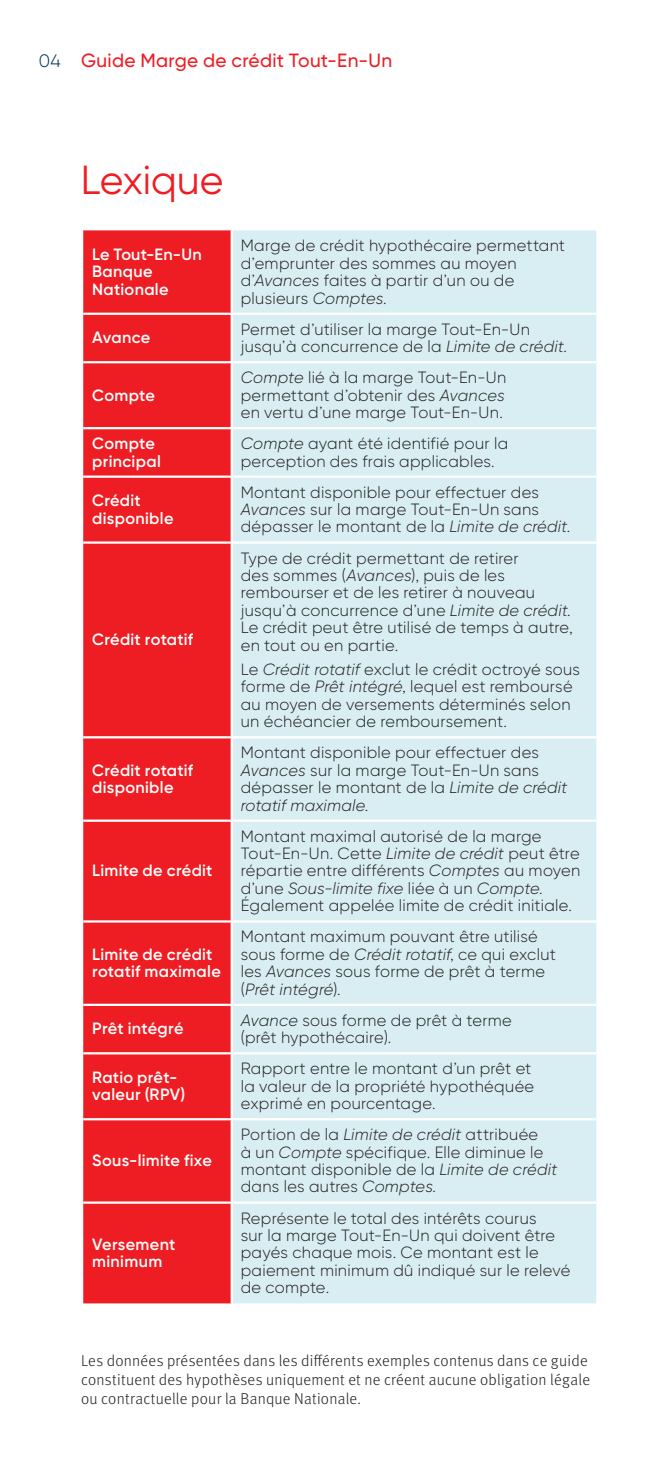
<style>
.page{position:relative;width:648px;height:1458px;background:#fff}
.page>*{position:absolute;margin:0;border:0;box-sizing:border-box;transform-origin:0 0}
.t1{font:40.5px "Gilroy BN";letter-spacing:-.005em;color:#ee1d23}
.t2{font:500 19.12px "Gilroy BN";letter-spacing:.015em;color:#ee1d23}
.t3{font:300 16.2px/17.6px "Gilroy BN";letter-spacing:.02em;color:#231f20}
.t4{font:600 16.2px/17.6px "Gilroy BN";letter-spacing:.02em;color:#fff}
.t5{font:300 15.75px/19.1px "Meta OT";letter-spacing:.015em;color:#231f20}
.s1{font-weight:300;font-size:18px;color:#00314d}
.s2{font-style:italic}
</style>
<div class="page">
<div style="left:83px;top:230px;width:148px;height:1073px;background:#ee1d23"></div>
<div style="left:233px;top:230px;width:363px;height:1073px;background:#d9eef3"></div>
<hr style="left:83px;top:313px;width:513px;height:2px;background:#fff">
<hr style="left:83px;top:361px;width:513px;height:2px;background:#fff">
<hr style="left:83px;top:427px;width:513px;height:2px;background:#fff">
<hr style="left:83px;top:476px;width:513px;height:2px;background:#fff">
<hr style="left:83px;top:541px;width:513px;height:3px;background:#fff">
<hr style="left:83px;top:736px;width:513px;height:2px;background:#fff">
<hr style="left:83px;top:820px;width:513px;height:2px;background:#fff">
<hr style="left:83px;top:920px;width:513px;height:3px;background:#fff">
<hr style="left:83px;top:1004px;width:513px;height:2px;background:#fff">
<hr style="left:83px;top:1052px;width:513px;height:2px;background:#fff">
<hr style="left:83px;top:1118px;width:513px;height:2px;background:#fff">
<hr style="left:83px;top:1201px;width:513px;height:3px;background:#fff">
<p class="t2" style="left:39px;top:54px;width:355px"><span class="s1">04</span> Guide Marge de crédit Tout-En-Un</p>
<h1 class="t1" style="left:81px;top:166px;width:144px">Lexique</h1>
<p class="t4" style="left:92px;top:247px;width:111px">Le Tout-En-Un<br>Banque<br>Nationale</p>
<p class="t3" style="left:241px;top:239px;width:326px">Marge de crédit hypothécaire permettant d’emprunter des sommes au moyen d’<span class="s2">Avances</span> faites à partir d’un ou de plusieurs <span class="s2">Comptes</span>.</p>
<p class="t4" style="left:92px;top:331px;width:60px">Avance</p>
<p class="t3" style="left:241px;top:322px;width:328px">Permet d’utiliser la marge Tout-En-Un jusqu’à concurrence de la <span class="s2">Limite de crédit</span>.</p>
<p class="t4" style="left:92px;top:388px;width:64px">Compte</p>
<p class="t3" style="left:241px;top:370px;width:267px;text-align:justify"><span class="s2">Compte</span> lié à la marge Tout-En-Un permettant d’obtenir des <span class="s2">Avances </span>en vertu d’une marge Tout-En-Un.</p>
<p class="t4" style="left:92px;top:436px;width:70px">Compte principal</p>
<p class="t3" style="left:241px;top:436px;width:269px"><span class="s2">Compte</span> ayant été identifié pour la perception des frais applicables.</p>
<p class="t4" style="left:92px;top:494px;width:83px">Crédit disponible</p>
<p class="t3" style="left:241px;top:485px;width:331px">Montant disponible pour effectuer des<br><span class="s2">Avances</span> sur la marge Tout-En-Un sans dépasser le montant de la <span class="s2">Limite de crédit</span>.</p>
<p class="t4" style="left:92px;top:633px;width:102px">Crédit rotatif</p>
<p class="t4" style="left:92px;top:763px;width:102px">Crédit rotatif disponible</p>
<p class="t4" style="left:92px;top:864px;width:122px">Limite de crédit</p>
<p class="t4" style="left:92px;top:947px;width:130px">Limite de crédit rotatif maximale</p>
<p class="t3" style="left:241px;top:551px;width:334px">Type de crédit permettant de retirer<br>des sommes (<span class="s2">Avances</span>), puis de les rembourser et de les retirer à nouveau jusqu’à concurrence d’une <span class="s2">Limite de crédit</span>.<br>Le crédit peut être utilisé de temps à autre, en tout ou en partie.</p>
<p class="t3" style="left:241px;top:662px;width:341px">Le <span class="s2">Crédit rotatif</span> exclut le crédit octroyé sous forme de <span class="s2">Prêt intégré</span>, lequel est remboursé au moyen de versements déterminés selon un échéancier de remboursement.</p>
<p class="t3" style="left:241px;top:746px;width:328px">Montant disponible pour effectuer des <span class="s2">Avances</span> sur la marge Tout-En-Un sans dépasser le montant de la <span class="s2">Limite de crédit rotatif maximale</span>.</p>
<p class="t3" style="left:241px;top:829px;width:341px">Montant maximal autorisé de la marge Tout-En-Un. Cette <span class="s2">Limite de crédit</span> peut être répartie entre différents <span class="s2">Comptes</span> au moyen d’une <span class="s2">Sous-limite fixe</span> liée à un <span class="s2">Compte</span>.<br>Également appelée limite de crédit initiale.</p>
<p class="t3" style="left:241px;top:930px;width:317px">Montant maximum pouvant être utilisé sous forme de <span class="s2">Crédit rotatif</span>, ce qui exclut les <span class="s2">Avances</span> sous forme de prêt à terme (<span class="s2">Prêt intégré</span>).</p>
<p class="t4" style="left:92px;top:1022px;width:93px">Prêt intégré</p>
<p class="t3" style="left:241px;top:1013px;width:273px"><span class="s2">Avance</span> sous forme de prêt à terme (prêt hypothécaire).</p>
<p class="t4" style="left:92px;top:1070px;width:95px">Ratio prêt&shy;valeur (RPV)</p>
<p class="t3" style="left:241px;top:1062px;width:295px">Rapport entre le montant d’un prêt et la valeur de la propriété hypothéquée exprimé en pourcentage.</p>
<p class="t4" style="left:92px;top:1154px;width:121px">Sous-limite fixe</p>
<p class="t4" style="left:92px;top:1237px;width:85px">Versement minimum</p>
<p class="t3" style="left:241px;top:1127px;width:318px">Portion de la <span class="s2">Limite de crédit</span> attribuée<br>à un <span class="s2">Compte</span> spécifique. Elle diminue le montant disponible de la <span class="s2">Limite de crédit </span>dans les autres <span class="s2">Comptes</span>.</p>
<p class="t3" style="left:241px;top:1211px;width:331px">Représente le total des intérêts courus<br>sur la marge Tout-En-Un qui doivent être payés chaque mois. Ce montant est le paiement minimum dû indiqué sur le relevé de compte.</p>
<p class="t5" style="left:81px;top:1352px;width:510px">Les données présentées dans les différents exemples contenus dans ce guide constituent des hypothèses uniquement et ne créent aucune obligation légale ou contractuelle pour la Banque Nationale.</p>
</div>
